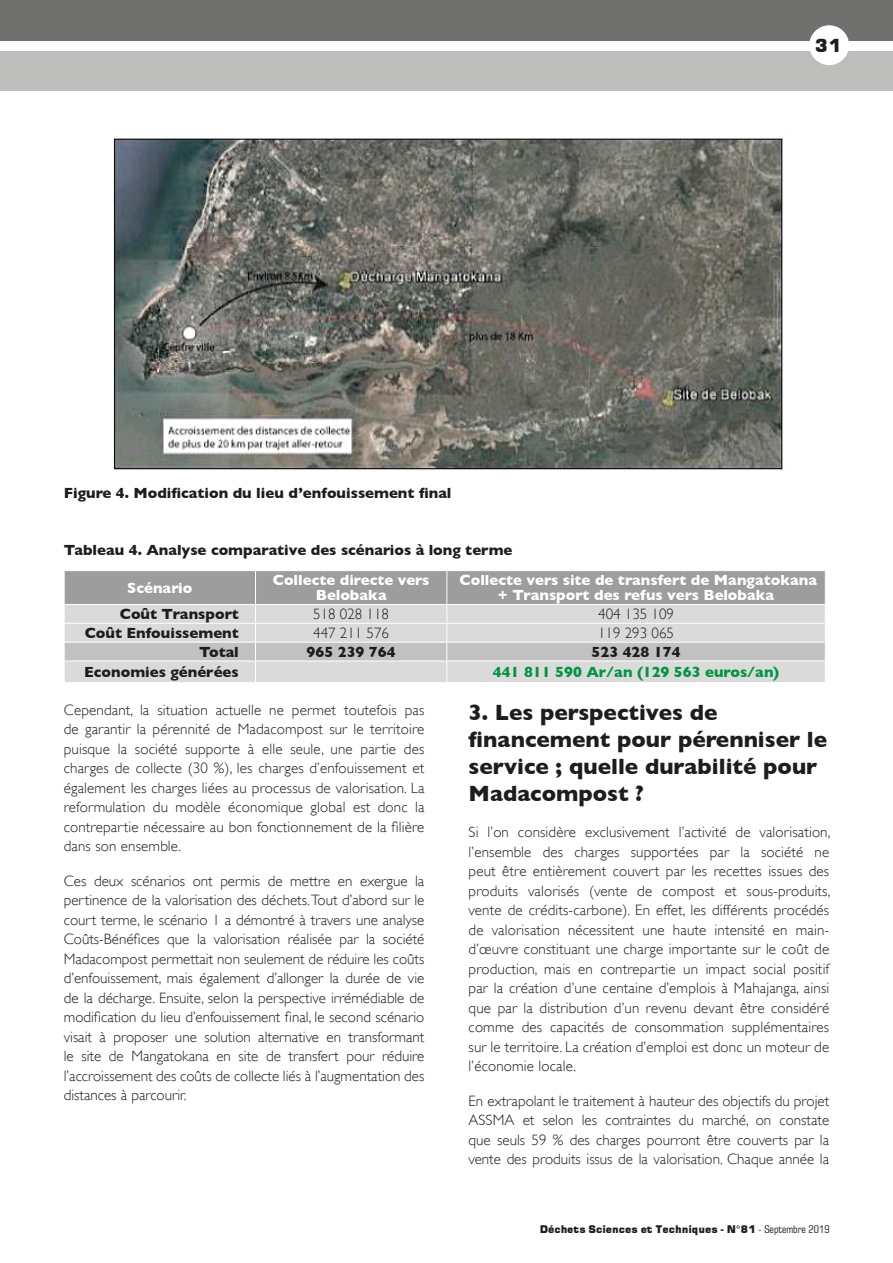
<style>
.page{position:relative;width:893px;height:1263px;background:#fff}
.page>*{position:absolute;margin:0;border:0;box-sizing:border-box;transform-origin:0 0}
.t1{font:700 22.5px/27px "Gill Sans";color:#1d1d1b}
.t2{font:18px "Square 721 Blk Normal";color:#1d1d1b}
.t3{font:300 15px/19.5px "Gill Sans";color:#1d1d1b;text-align:justify}
.t4{font:700 15px "Gill Sans";color:#1d1d1b}
.t5{font:700 15px/15px "Gill Sans";color:#fff;text-align:center}
.t6{font:700 15px "Gill Sans";color:#009641}
.t7{font:10.5px "Square 721 Blk Normal";color:#1d1d1b}
.s1{font-family:"Square 721 BT";font-stretch:condensed}
</style>
<div class="page">
<div style="left:0;top:0;width:893px;height:40px;background:#70706f"></div>
<div style="left:0;top:51px;width:893px;height:39px;background:#bdbdbc"></div>
<div style="left:809px;top:25px;width:40px;height:40px;background:#fff;border-radius:50%"></div>
<img style="left:113px;top:138px;width:675px;height:333px">
<svg style="left:64px;top:571px;width:761px;height:111px;background:#c5c5c5"></svg>
<p class="t4" style="left:64px;top:484px;width:389px">Figure 4. Modification du lieu d’enfouissement final</p>
<p class="t4" style="left:64px;top:541px;width:450px">Tableau 4. Analyse comparative des scénarios à long terme</p>
<p class="t2" style="left:815px;top:34px;width:28px">31</p>
<p class="t5" style="left:127px;top:580px;width:67px">Scénario</p>
<p class="t5" style="left:273px;top:572px;width:158px">Collecte directe vers<br>Belobaka</p>
<p class="t5" style="left:460px;top:572px;width:359px">Collecte vers site de transfert de Mangatokana + Transport des refus vers Belobaka</p>
<p class="t4" style="left:120px;top:605px;width:121px">Coût Transport</p>
<p class="t3" style="left:313px;top:604px;width:77px">518 028 118</p>
<p class="t3" style="left:598px;top:604px;width:77px">404 135 109</p>
<p class="t4" style="left:85px;top:624px;width:156px">Coût Enfouissement</p>
<p class="t3" style="left:313px;top:623px;width:77px">447 211 576</p>
<p class="t3" style="left:598px;top:623px;width:77px">119 293 065</p>
<p class="t4" style="left:199px;top:643px;width:41px">Total</p>
<p class="t4" style="left:307px;top:643px;width:91px">965 239 764</p>
<p class="t4" style="left:591px;top:643px;width:91px">523 428 174</p>
<p class="t4" style="left:84px;top:663px;width:156px">Economies générées</p>
<p class="t6" style="left:493px;top:663px;width:288px">441 811 590 Ar/an (129 563 euros/an)</p>
<p class="t3" style="left:64px;top:700px;width:362px">Cependant, la situation actuelle ne permet toutefois pas de garantir la pérennité de Madacompost sur le territoire puisque la société supporte à elle seule, une partie des charges de collecte (30 %), les charges d’enfouissement et également les charges liées au processus de valorisation. La reformulation du modèle économique global est donc la contrepartie nécessaire au bon fonctionnement de la filière dans son ensemble.</p>
<p class="t3" style="left:64px;top:871px;width:362px">Ces deux scénarios ont permis de mettre en exergue la pertinence de la valorisation des déchets. Tout d’abord sur le court terme, le scénario 1 a démontré à travers une analyse Coûts-Bénéfices que la valorisation réalisée par la société Madacompost permettait non seulement de réduire les coûts d’enfouissement, mais également d’allonger la durée de vie de la décharge. Ensuite, selon la perspective irrémédiable de modification du lieu d’enfouissement final, le second scénario visait à proposer une solution alternative en transformant le site de Mangatokana en site de transfert pour réduire l’accroissement des coûts de collecte liés à l’augmentation des distances à parcourir.</p>
<h1 class="t1" style="left:469px;top:698px;width:360px">3. Les perspectives de financement pour pérenniser le service ; quelle durabilité pour<br>Madacompost ?</h1>
<p class="t3" style="left:469px;top:822px;width:363px">Si l’on considère exclusivement l’activité de valorisation, l’ensemble des charges supportées par la société ne peut être entièrement couvert par les recettes issues des produits valorisés (vente de compost et sous-produits, vente de crédits-carbone). En effet, les différents procédés de valorisation nécessitent une haute intensité en main&shy;d’œuvre constituant une charge importante sur le coût de production, mais en contrepartie un impact social positif par la création d’une centaine d’emplois à Mahajanga, ainsi que par la distribution d’un revenu devant être considéré comme des capacités de consommation supplémentaires sur le territoire. La création d’emploi est donc un moteur de l’économie locale.</p>
<p class="t3" style="left:469px;top:1091px;width:362px">En extrapolant le traitement à hauteur des objectifs du projet ASSMA et selon les contraintes du marché, on constate que seuls 59 % des charges pourront être couverts par la vente des produits issus de la valorisation. Chaque année la</p>
<p class="t7" style="left:540px;top:1223px;width:291px">Déchets Sciences et Techniques - N°81 <span class="s1">- Septembre 2019</span></p>
</div>
